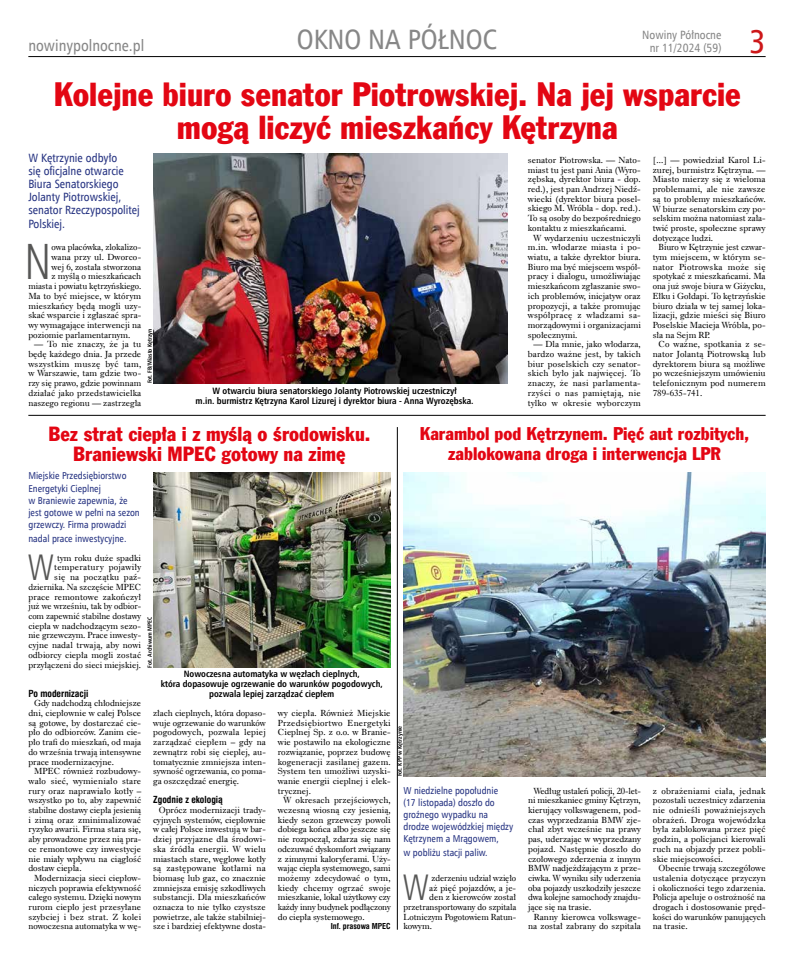
<style>
.page{position:relative;width:794px;height:964px;background:#fff}
.page>*{position:absolute;margin:0;border:0;box-sizing:border-box;transform-origin:0 0}
.t1{font:51px "Humnst 777 Lt Cn EU";color:#575756;scale:.9 1}
.t2{font:37.1px "Humnst 777 Lt Cn EU";color:#575756;scale:.9 1}
.t3{font:33px/33px "Frank Goth Cn EU";color:#e30613;text-align:center}
.t4{font:33px "Humnst 777 Cn EU";color:#cd1719}
.t5{font:28px "Humnst 777 Cn EU";color:#878787}
.t6{font:20px/20px "Frank Goth Cn EU";color:#e30613;text-align:center}
.t7{font:18px/20px "Frank Goth Cn EU";color:#e30613;text-align:center}
.t8{font:16px "Humnst 777 Cn EU";color:#878787}
.t9{font:12px/13.2px "Humnst 777 Cn EU";color:#283583}
.t10{font:12px "Humnst 777 Cn EU";color:#878787}
.t11{font:10px/12px "Humnst 777 Cn EU";color:#283583}
.t12{font:700 9.5px "Swis 721 Cn EU";color:#000}
.t13{font:700 9.2px/10px "Humnst 777 Cn EU";color:#000;text-align:center}
.t14{font:9.1px/9.7px "Dutch 766 EU";color:#000;text-align:justify}
.t15{font:700 8px "Swis 721 Cn EU";color:#000}
.t16{font:700 6px "Humnst 777 Cn EU";color:#000}
</style>
<div class="page">
<hr style="left:28px;top:56px;width:737px;height:1px;background:#000">
<hr style="left:28px;top:415px;width:737px;height:1px;background:#000">
<img style="left:153px;top:153px;width:354px;height:230px">
<img style="left:153px;top:472px;width:237px;height:195px">
<img style="left:403px;top:472px;width:362px;height:305px">
<hr style="left:397px;top:427px;width:1px;height:502px;background:#000">
<h3 class="t5" style="left:297px;top:22px;width:202px">OKNO NA PÓŁNOC</h3>
<h3 class="t8" style="left:28px;top:35px;width:117px">nowinypolnocne.pl</h3>
<h3 class="t4" style="left:749px;top:21px;width:18px">3</h3>
<h3 class="t10" style="left:642px;top:27px;width:81px">Nowiny Północne</h3>
<h3 class="t10" style="left:650px;top:40px;width:73px">nr 11/2024 (59)</h3>
<h3 class="t3" style="left:54px;top:79px;width:688px">Kolejne biuro senator Piotrowskiej. Na jej wsparcie mogą liczyć mieszkańcy Kętrzyna</h3>
<h3 class="t9" style="left:28px;top:151px;width:113px">W Kętrzynie odbyło<br>się oficjalne otwarcie<br>Biura Senatorskiego<br>Jolanty Piotrowskiej, senator Rzeczypospolitej<br>Polskiej.</h3>
<h1 class="t1" style="left:25px;top:230px;width:31px">N</h1>
<p class="t14" style="left:51px;top:242px;width:91px">owa placówka, zlokalizo-</p>
<p class="t14" style="left:528px;top:155px;width:114px">senator Piotrowska. — Nato&shy;miast tu jest pani Ania (Wyro&shy;zębska, dyrektor biura - dop. red.), jest pan Andrzej Niedź&shy;wiecki (dyrektor biura posel&shy;skiego M. Wróbla - dop. red.).<br>To są osoby do bezpośredniego kontaktu z mieszkańcami.</p>
<p class="t14" style="left:528px;top:233px;width:114px;text-indent:6px">W wydarzeniu uczestniczyli m.in. włodarze miasta i po&shy;wiatu, a także dyrektor biura.<br>Biuro ma być miejscem współ&shy;pracy i dialogu, umożliwiając mieszkańcom zgłaszanie swo&shy;ich problemów, inicjatyw oraz propozycji, a także promując współpracę z władzami sa&shy;morządowymi i organizacjami społecznymi.</p>
<p class="t14" style="left:528px;top:339px;width:114px;text-indent:6px">— Dla mnie, jako włodarza, bardzo ważne jest, by takich biur poselskich czy senator&shy;skich było jak najwięcej. To znaczy, że nasi parlamenta&shy;rzyści o nas pamiętają, nie tylko w okresie wyborczym</p>
<p class="t14" style="left:653px;top:155px;width:114px">[...] — powiedział Karol Li&shy;zurej, burmistrz Kętrzyna. — Miasto mierzy się z wieloma problemami, ale nie zawsze są to problemy mieszkańców.<br>W biurze senatorskim czy po&shy;selskim można natomiast zała&shy;twić proste, społeczne sprawy dotyczące ludzi.</p>
<p class="t14" style="left:653px;top:242px;width:114px;text-indent:6px">Biuro w Kętrzynie jest czwar&shy;tym miejscem, w którym se&shy;nator Piotrowska może się spotykać z mieszkańcami. Ma ona już swoje biura w Giżycku, Ełku i Gołdapi. To kętrzyńskie biuro działa w tej samej loka&shy;lizacji, gdzie mieści się Biuro Poselskie Macieja Wróbla, po&shy;sła na Sejm RP.</p>
<p class="t14" style="left:653px;top:339px;width:114px;text-indent:6px">Co ważne, spotkania z se&shy;nator Jolantą Piotrowską lub dyrektorem biura są możliwe po wcześniejszym umówieniu telefonicznym pod numerem 789-635-741.</p>
<p class="t14" style="left:51px;top:252px;width:91px">wana przy ul. Dworco-</p>
<p class="t14" style="left:51px;top:262px;width:91px">wej 6, została stworzona</p>
<p class="t14" style="left:51px;top:272px;width:91px">z myślą o mieszkańcach</p>
<p class="t14" style="left:28px;top:281px;width:114px">miasta i powiatu kętrzyńskiego.</p>
<p class="t14" style="left:28px;top:291px;width:114px">Ma to być miejsce, w którym</p>
<p class="t14" style="left:28px;top:301px;width:114px">mieszkańcy będą mogli uzy-</p>
<p class="t14" style="left:28px;top:310px;width:114px">skać wsparcie i zgłaszać spra-</p>
<p class="t14" style="left:28px;top:320px;width:114px">wy wymagające interwencji na</p>
<p class="t14" style="left:28px;top:330px;width:104px">poziomie parlamentarnym.</p>
<p class="t14" style="left:28px;top:339px;width:114px;text-indent:6px">— To nie znaczy, że ja tu będę każdego dnia. Ja przede wszystkim muszę być tam, w Warszawie, tam gdzie two&shy;rzy się prawo, gdzie powinnam działać jako przedstawicielka naszego regionu — zastrzegła</p>
<p class="t16" style="left:146px;top:383px;width:56px;rotate:-90deg">Fot. FB/Miasto Kętrzyn</p>
<p class="t13" style="left:196px;top:385px;width:279px">W otwarciu biura senatorskiego Jolanty Piotrowskiej uczestniczył<br>m.in. burmistrz Kętrzyna Karol Lizurej i dyrektor biura - Anna Wyrozębska.</p>
<h3 class="t6" style="left:48px;top:425px;width:323px">Bez strat ciepła i z myślą o środowisku.<br>Braniewski MPEC gotowy na zimę</h3>
<h3 class="t7" style="left:420px;top:424px;width:331px">Karambol pod Kętrzynem. Pięć aut rozbitych, zablokowana droga i interwencja LPR</h3>
<p class="t11" style="left:28px;top:470px;width:113px">Miejskie Przedsiębiorstwo<br>Energetyki Cieplnej<br>w Braniewie zapewnia, że jest gotowe w pełni na sezon grzewczy. Firma prowadzi</p>
<p class="t11" style="left:28px;top:532px;width:100px">nadal prace inwestycyjne.</p>
<h2 class="t2" style="left:27px;top:544px;width:31px">W</h2>
<p class="t14" style="left:28px;top:553px;width:114px;text-align:right">tym roku duże spadki temperatury pojawiły<br>się na początku paź&shy;dziernika. Na szczęście MPEC prace remontowe zakończył już we wrześniu, tak by odbior&shy;com zapewnić stabilne dostawy ciepła w nadchodzącym sezo&shy;nie grzewczym. Prace inwesty&shy;cyjne nadal trwają, aby nowi odbiorcy ciepła mogli zostać przyłączeni do sieci miejskiej.</p>
<p class="t12" style="left:28px;top:687px;width:62px">Po modernizacji</p>
<p class="t14" style="left:28px;top:698px;width:114px;text-indent:6px">Gdy nadchodzą chłodniejsze dni, ciepłownie w całej Polsce są gotowe, by dostarczać cie&shy;pło do odbiorców. Zanim cie&shy;pło trafi do mieszkań, od maja do września trwają intensywne prace modernizacyjne.</p>
<p class="t14" style="left:28px;top:766px;width:114px;text-indent:6px">MPEC również rozbudowy&shy;wało sieć, wymieniało stare rury oraz naprawiało kotły – wszystko po to, aby zapewnić stabilne dostawy ciepła jesienią i zimą oraz zminimalizować ryzyko awarii. Firma stara się, aby prowadzone przez nią pra&shy;ce remontowe czy inwestycje nie miały wpływu na ciągłość dostaw ciepła.</p>
<p class="t14" style="left:28px;top:873px;width:114px;text-indent:6px">Modernizacja sieci ciepłow&shy;niczych poprawia efektywność całego systemu. Dzięki nowym rurom ciepło jest przesyłane szybciej i bez strat. Z kolei nowoczesna automatyka w wę-</p>
<p class="t16" style="left:146px;top:667px;width:52px;rotate:-90deg">Fot. Archiwum MPEC</p>
<p class="t13" style="left:161px;top:669px;width:223px">Nowoczesna automatyka w węzłach cieplnych,<br>która dopasowuje ogrzewanie do warunków pogodowych, pozwala lepiej zarządzać ciepłem</p>
<p class="t14" style="left:153px;top:708px;width:114px">złach cieplnych, która dopaso&shy;wuje ogrzewanie do warunków pogodowych, pozwala lepiej zarządzać ciepłem – gdy na zewnątrz robi się cieplej, au&shy;tomatycznie zmniejsza inten&shy;sywność ogrzewania, co poma&shy;ga oszczędzać energię.</p>
<p class="t12" style="left:153px;top:794px;width:71px">Zgodnie z ekologią</p>
<p class="t14" style="left:153px;top:805px;width:114px;text-indent:6px">Oprócz modernizacji trady&shy;cyjnych systemów, ciepłownie w całej Polsce inwestują w bar&shy;dziej przyjazne dla środowi&shy;ska źródła energii. W wielu miastach stare, węglowe kotły są zastępowane kotłami na biomasę lub gaz, co znacznie zmniejsza emisję szkodliwych substancji. Dla mieszkańców oznacza to nie tylko czystsze powietrze, ale także stabilniej&shy;sze i bardziej efektywne dosta-</p>
<p class="t14" style="left:278px;top:708px;width:114px">wy ciepła. Również Miejskie Przedsiębiortwo Energetyki Cieplnej Sp. z o.o. w Branie&shy;wie postawiło na ekologiczne rozwiązanie, poprzez budowę kogeneracji zasilanej gazem.<br>System ten umożliwi uzyski&shy;wanie energii cieplnej i elek&shy;trycznej.</p>
<p class="t14" style="left:278px;top:795px;width:114px;text-indent:6px">W okresach przejściowych, wczesną wiosną czy jesienią, kiedy sezon grzewczy powoli dobiega końca albo jeszcze się nie rozpoczął, zdarza się nam odczuwać dyskomfort związany z zimnymi kaloryferami. Uży&shy;wając ciepła systemowego, sami możemy zdecydować o tym, kiedy chcemy ogrzać swoje mieszkanie, lokal użytkowy czy każdy inny budynek podłączony do ciepła systemowego.</p>
<p class="t15" style="left:331px;top:922px;width:61px">Inf. prasowa MPEC</p>
<p class="t16" style="left:396px;top:776px;width:52px;rotate:-90deg">Fot. KPP w Kętrzynie</p>
<p class="t11" style="left:403px;top:784px;width:111px">W niedzielne popołudnie<br>(17 listopada) doszło do groźnego wypadku na drodze wojewódzkiej między<br>Kętrzynem a Mrągowem,</p>
<p class="t11" style="left:403px;top:846px;width:86px">w pobliżu stacji paliw.</p>
<h2 class="t2" style="left:402px;top:864px;width:31px">W</h2>
<p class="t14" style="left:431px;top:873px;width:86px">zderzeniu udział wzięło</p>
<p class="t14" style="left:528px;top:786px;width:114px;text-indent:6px">Według ustaleń policji, 20-let&shy;ni mieszkaniec gminy Kętrzyn, kierujący volkswagenem, pod&shy;czas wyprzedzania BMW zje&shy;chał zbyt wcześnie na prawy pas, uderzając w wyprzedzany pojazd. Następnie doszło do czołowego zderzenia z innym BMW nadjeżdżającym z prze&shy;ciwka. W wyniku siły uderzenia oba pojazdy uszkodziły jeszcze dwa kolejne samochody znajdu&shy;jące się na trasie.</p>
<p class="t14" style="left:528px;top:912px;width:114px;text-align:right">Ranny kierowca volkswage&shy;na został zabrany do szpitala</p>
<p class="t14" style="left:653px;top:786px;width:114px">z obrażeniami ciała, jednak pozostali uczestnicy zdarzenia nie odnieśli poważniejszych obrażeń. Droga wojewódzka była zablokowana przez pięć godzin, a policjanci kierowali ruch na objazdy przez pobli&shy;skie miejscowości.</p>
<p class="t14" style="left:653px;top:863px;width:114px;text-indent:6px">Obecnie trwają szczegółowe ustalenia dotyczące przyczyn i okoliczności tego zdarzenia.<br>Policja apeluje o ostrożność na drogach i dostosowanie pręd&shy;kości do warunków panujących na trasie.</p>
<p class="t14" style="left:429px;top:883px;width:88px">aż pięć pojazdów, a je-</p>
<p class="t14" style="left:429px;top:892px;width:88px">den z kierowców został</p>
<p class="t14" style="left:403px;top:902px;width:114px">przetransportowany do szpitala</p>
<p class="t14" style="left:403px;top:912px;width:114px">Lotniczym Pogotowiem Ratun-</p>
<p class="t14" style="left:403px;top:921px;width:30px">kowym.</p>
</div>
